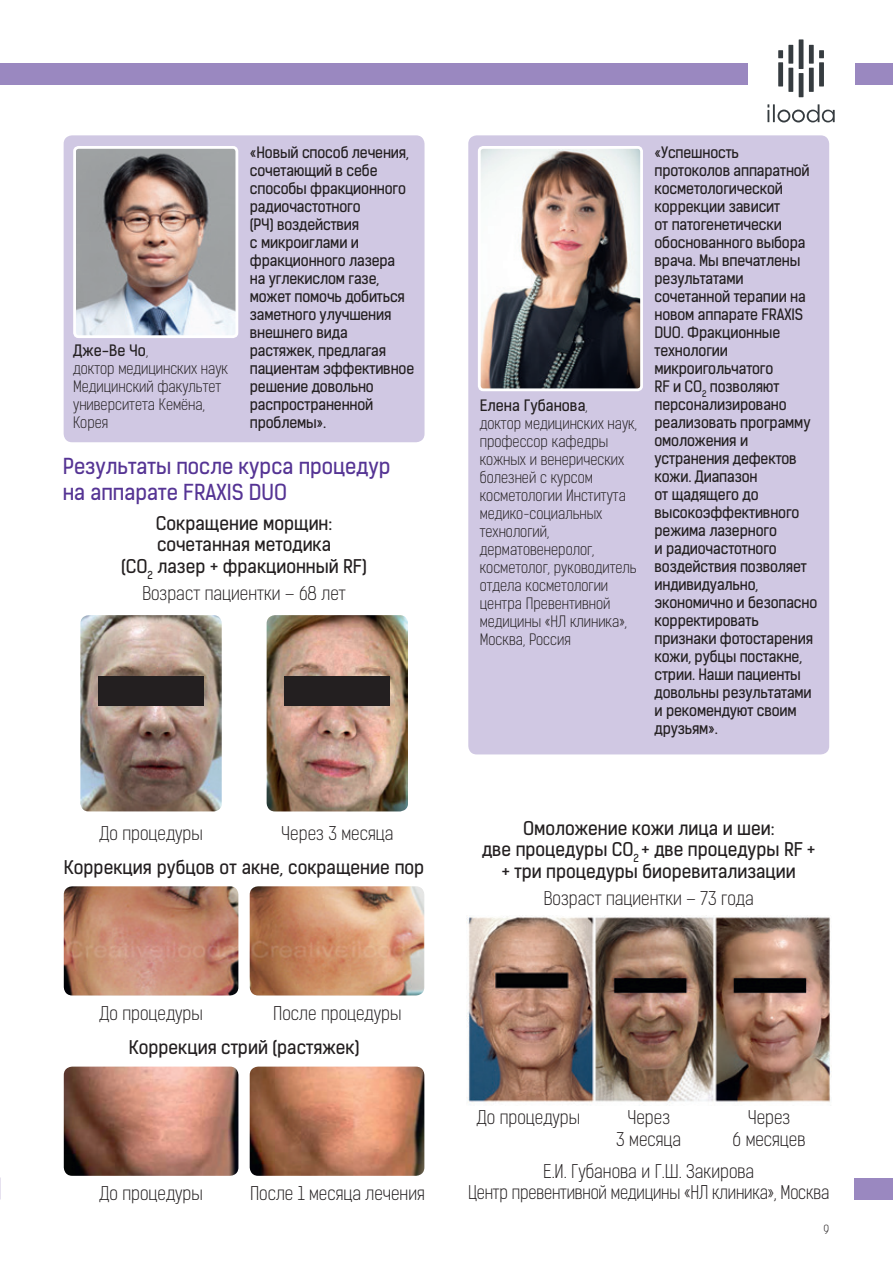
<style>
.page{position:relative;width:893px;height:1263px;background:#fff}
.page>*{position:absolute;margin:0;border:0;box-sizing:border-box;transform-origin:0 0}
.t1{font:21px/25.2px "Kelson Sans Regular RU";color:#553494}
.t2{font:18px/21.6px "Kelson Sans Light RU";color:#231f20;text-align:center}
.t3{font:18px/21.6px "Kelson Sans Regular RU";color:#231f20;text-align:center}
.t4{font:15px/18px "Kelson Sans Regular RU";letter-spacing:-.01em;color:#231f20}
.t5{font:15px/18px "Kelson Sans Light RU";color:#231f20}
.t6{font:12px "Kelson Sans Light RU";color:#231f20}
.s1{font-family:"Kelson Sans Light RU"}
</style>
<div class="page">
<div style="left:0;top:64px;width:893px;height:21px;background:#9a88c0"></div>
<div style="left:855px;top:1178px;width:38px;height:21px;background:#9a88c0"></div>
<div style="left:468px;top:135px;width:361px;height:619px;background:#d0c8e3;border-radius:9px"></div>
<div style="left:64px;top:135px;width:360px;height:307px;background:#d0c8e3;border-radius:9px"></div>
<img style="left:482px;top:150px;width:157px;height:237px">
<div style="left:478px;top:146px;width:165px;height:245px;border:3px solid #fff;border-radius:4px"></div>
<img style="left:77px;top:150px;width:157px;height:184px">
<div style="left:73px;top:146px;width:165px;height:192px;border:3px solid #fff;border-radius:4px"></div>
<img style="left:64px;top:886px;width:174px;height:109px">
<img style="left:80px;top:615px;width:142px;height:196px">
<img style="left:267px;top:615px;width:141px;height:196px">
<img style="left:64px;top:1066px;width:174px;height:110px">
<img style="left:250px;top:886px;width:174px;height:109px">
<img style="left:250px;top:1066px;width:174px;height:110px">
<img style="left:466px;top:916px;width:365px;height:190px">
<div style="left:99px;top:676px;width:105px;height:30px;background:#231f20"></div>
<div style="left:285px;top:676px;width:105px;height:30px;background:#231f20"></div>
<div style="left:748px;top:36px;width:107px;height:87px;background:#fff"></div>
<div style="left:778px;top:50px;width:5px;height:8px;background:#363c40"></div>
<div style="left:778px;top:62px;width:5px;height:24px;background:#363c40"></div>
<div style="left:819px;top:62px;width:5px;height:24px;background:#363c40"></div>
<div style="left:819px;top:50px;width:5px;height:8px;background:#363c40"></div>
<div style="left:788px;top:68px;width:5px;height:24px;background:#363c40"></div>
<div style="left:788px;top:45px;width:5px;height:19px;background:#363c40"></div>
<div style="left:809px;top:45px;width:5px;height:19px;background:#363c40"></div>
<div style="left:809px;top:68px;width:5px;height:24px;background:#363c40"></div>
<hr style="left:799px;top:73px;width:4px;height:24px;background:#363c40">
<hr style="left:799px;top:39px;width:4px;height:30px;background:#363c40">
<svg style="left:767px;top:104px;width:68px;height:19px"></svg>
<p class="t4" style="left:73px;top:341px;width:77px">Дже-Ве Чо<span class="s1">,</span></p>
<p class="t5" style="left:73px;top:360px;width:156px">доктор медицинских наук<br>Медицинский факультет университета Кемёна,<br>Корея</p>
<p class="t4" style="left:250px;top:144px;width:166px">«Новый способ лечения, сочетающий в себе способы фракционного радиочастотного<br>(РЧ) воздействия<br>с микроиглами и фракционного лазера на углекислом газе, может помочь добиться заметного улучшения внешнего вида растяжек, предлагая пациентам эффективное решение довольно распространенной проблемы».</p>
<h1 class="t1" style="left:63px;top:454px;width:329px">Результаты после курса процедур на аппарате FRAXIS DUO</h1>
<p class="t3" style="left:121px;top:512px;width:247px">Сокращение морщин: сочетанная методика<br>(СО<sub>2</sub> лазер + фракционный RF)</p>
<p class="t2" style="left:142px;top:583px;width:205px">Возраст пациентки – 68 лет</p>
<p class="t2" style="left:99px;top:823px;width:105px">До процедуры</p>
<p class="t2" style="left:281px;top:823px;width:114px">Через 3 месяца</p>
<p class="t3" style="left:64px;top:856px;width:362px">Коррекция рубцов от акне, сокращение пор</p>
<p class="t2" style="left:99px;top:1003px;width:105px">До процедуры</p>
<p class="t2" style="left:273px;top:1003px;width:130px">После процедуры</p>
<p class="t3" style="left:129px;top:1037px;width:232px">Коррекция стрий (растяжек)</p>
<p class="t2" style="left:99px;top:1182px;width:105px">До процедуры</p>
<p class="t2" style="left:250px;top:1182px;width:176px">После 1 месяца лечения</p>
<p class="t4" style="left:480px;top:396px;width:109px">Елена Губанова<span class="s1">,</span></p>
<p class="t5" style="left:480px;top:414px;width:159px">доктор медицинских наук, профессор кафедры кожных и венерических болезней с курсом косметологии Института медико-социальных технологий, дерматовенеролог, косметолог, руководитель отдела косметологии центра Превентивной медицины «НЛ клиника»,<br>Москва, Россия</p>
<p class="t4" style="left:654px;top:144px;width:164px">«Успешность протоколов аппаратной косметологической коррекции зависит<br>от патогенетически обоснованного выбора врача. Мы впечатлены результатами сочетанной терапии на новом аппарате FRAХIS<br>DUO. Фракционные технологии микроигольчатого<br>RF и СО<sub>2</sub> позволяют персонализировано реализовать программу омоложения и устранения дефектов кожи. Диапазон<br>от щадящего до высокоэффективного режима лазерного<br>и радиочастотного воздействия позволяет индивидуально, экономично и безопасно корректировать признаки фотостарения кожи, рубцы постакне, стрии. Наши пациенты довольны результатами и рекомендуют своим друзьям».</p>
<p class="t3" style="left:482px;top:817px;width:335px">Омоложение кожи лица и шеи:<br>две процедуры СО<sub>2</sub> + две процедуры RF + + три процедуры биоревитализации</p>
<p class="t2" style="left:544px;top:887px;width:211px">Возраст пациентки – 73 года</p>
<p class="t2" style="left:477px;top:1107px;width:105px">До процедуры</p>
<p class="t2" style="left:616px;top:1107px;width:66px">Через<br>3 месяца</p>
<p class="t2" style="left:733px;top:1107px;width:74px">Через<br>6 месяцев</p>
<p class="t2" style="left:468px;top:1160px;width:363px">Е.И. Губанова и Г.Ш. Закирова<br>Центр превентивной медицины «НЛ клиника», Москва</p>
<p class="t6" style="left:823px;top:1222px;width:7px">9</p>
</div>
